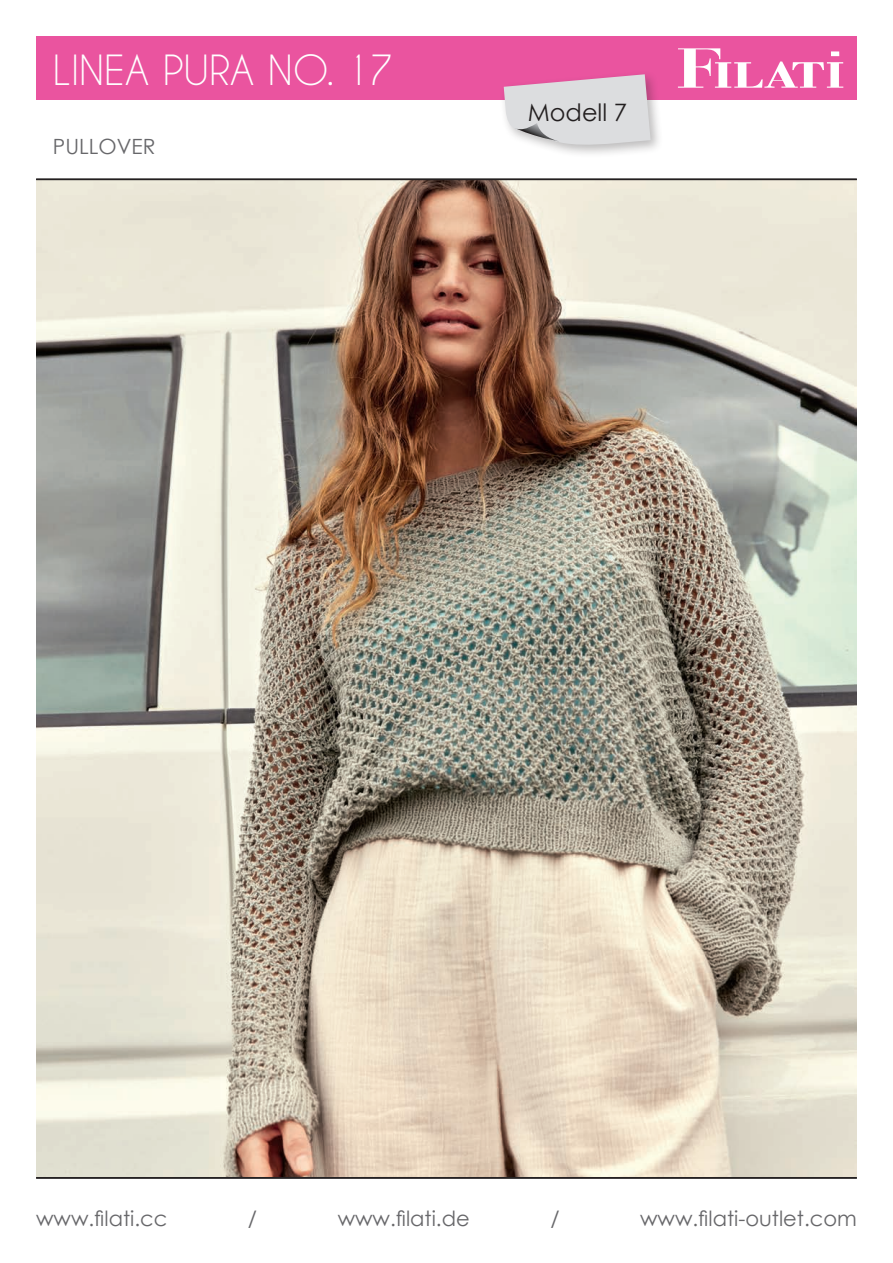
<style>
.page{position:relative;width:893px;height:1263px;background:#fff}
.page>*{position:absolute;margin:0;border:0;box-sizing:border-box;transform-origin:0 0}
.t1{font:39px "Caviar Dreams";color:#fff}
.t2{font:24px "Century Gothic";color:#231f20}
.t3{font:21px "Century Gothic";color:#67676a}
</style>
<div class="page">
<img style="left:36px;top:180px;width:821px;height:997px">
<hr style="left:36px;top:1177px;width:821px;height:1px;background:#231f20">
<hr style="left:36px;top:179px;width:821px;height:1px;background:#231f20">
<div style="left:36px;top:36px;width:821px;height:64px;background:#ea549f"></div>
<svg style="left:678px;top:48px;width:165px;height:40px"></svg>
<div style="left:499px;top:70px;width:165px;height:88px;background:#231f20;opacity:.3"></div>
<svg style="left:504px;top:74px;width:147px;height:76px;background:#dcced7"></svg>
<h1 class="t1" style="left:53px;top:47px;width:342px">LINEA PURA NO. 17</h1>
<p class="t3" style="left:53px;top:131px;width:104px">PULLOVER</p>
<p class="t2" style="left:528px;top:96px;width:101px">Modell 7</p>
<p class="t3" style="left:36px;top:1204px;width:133px">www.filati.cc</p>
<p class="t3" style="left:248px;top:1204px;width:11px">/</p>
<p class="t3" style="left:338px;top:1204px;width:134px">www.filati.de</p>
<p class="t3" style="left:550px;top:1204px;width:11px">/</p>
<p class="t3" style="left:640px;top:1204px;width:218px">www.filati-outlet.com</p>
</div>
